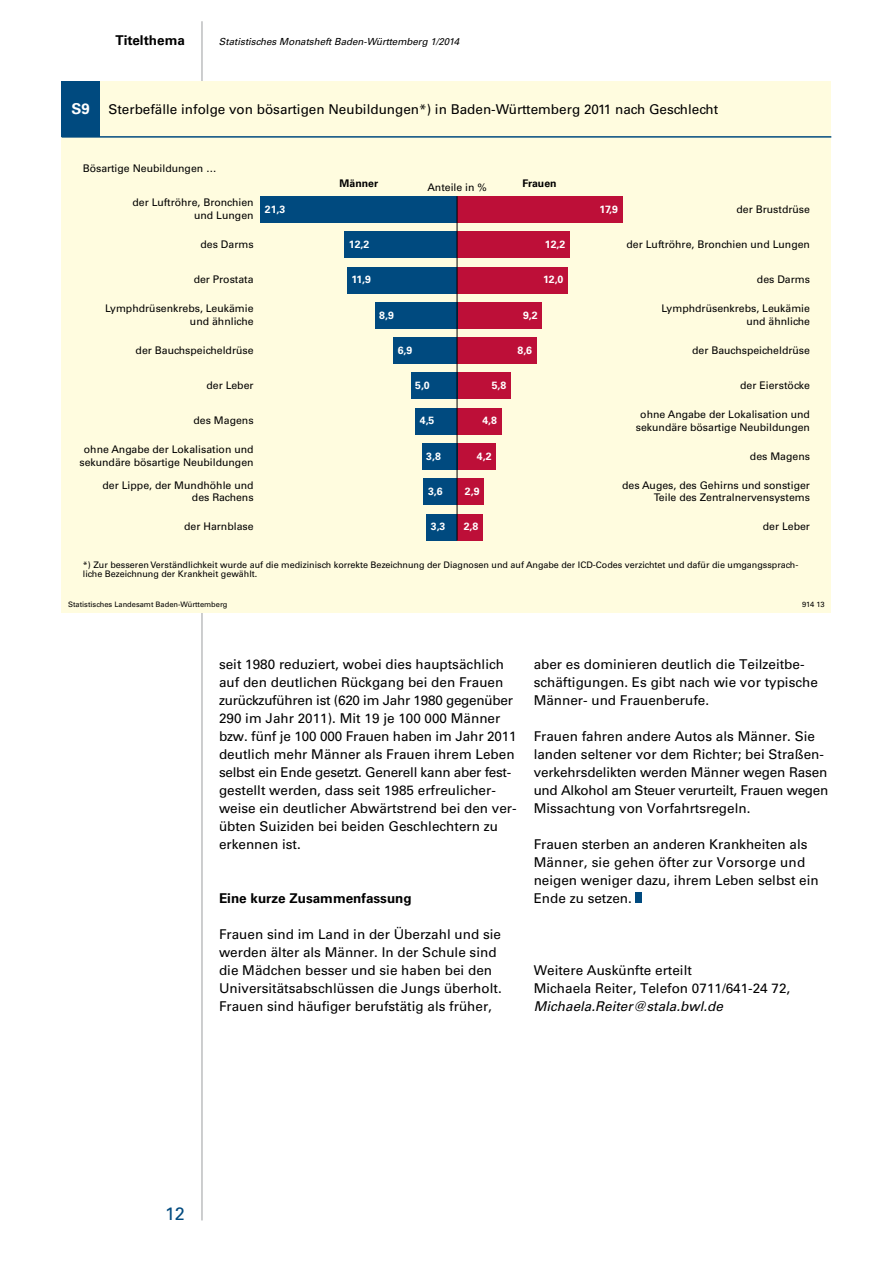
<style>
.page{position:relative;width:893px;height:1263px;background:#fff}
.page>*{position:absolute;margin:0;border:0;box-sizing:border-box;transform-origin:0 0}
.t1{font:18px "Univers";color:#004a7f}
.t2{font:13.5px/18px "Univers";color:#000}
.t3{font:700 13.5px "Univers";color:#000}
.t4{font:italic 13.5px "Univers";color:#000}
.t5{font:10.5px/12.6px "Univers";color:#000;text-align:right}
.t6{font:700 10.5px "Univers";color:#fff}
.t7{font:700 10.5px "Univers";color:#000}
.t8{font:italic 9.75px "Univers";color:#000}
.t9{font:9px/9px "Univers";color:#000}
.t10{font:7.5px "Univers";color:#000}
.s1{font-weight:700;font-size:15px;color:#fff}
</style>
<div class="page">
<hr style="left:202px;top:21px;width:1px;height:1199px;background:#9c9e9f">
<div style="left:635px;top:893px;width:7px;height:10px;background:#004a7f"></div>
<div style="left:62px;top:82px;width:769px;height:531px;background:#fffcdf"></div>
<div style="left:62px;top:82px;width:38px;height:55px;background:#004a7f"></div>
<hr style="left:62px;top:136px;width:769px;height:2px;background:#004a7f">
<div style="left:457px;top:196px;width:165px;height:27px;background:#bd0f38"></div>
<div style="left:261px;top:196px;width:196px;height:27px;background:#004a7f"></div>
<div style="left:457px;top:231px;width:113px;height:27px;background:#bd0f38"></div>
<div style="left:345px;top:231px;width:112px;height:27px;background:#004a7f"></div>
<div style="left:457px;top:267px;width:111px;height:26px;background:#bd0f38"></div>
<div style="left:347px;top:267px;width:110px;height:26px;background:#004a7f"></div>
<div style="left:457px;top:302px;width:85px;height:27px;background:#bd0f38"></div>
<div style="left:375px;top:302px;width:82px;height:27px;background:#004a7f"></div>
<div style="left:457px;top:337px;width:79px;height:27px;background:#bd0f38"></div>
<div style="left:393px;top:337px;width:64px;height:27px;background:#004a7f"></div>
<div style="left:457px;top:373px;width:54px;height:26px;background:#bd0f38"></div>
<div style="left:411px;top:373px;width:46px;height:26px;background:#004a7f"></div>
<div style="left:457px;top:408px;width:44px;height:27px;background:#bd0f38"></div>
<div style="left:416px;top:408px;width:41px;height:27px;background:#004a7f"></div>
<div style="left:457px;top:443px;width:39px;height:27px;background:#bd0f38"></div>
<div style="left:422px;top:443px;width:35px;height:27px;background:#004a7f"></div>
<div style="left:457px;top:478px;width:27px;height:27px;background:#bd0f38"></div>
<div style="left:424px;top:478px;width:33px;height:27px;background:#004a7f"></div>
<div style="left:457px;top:514px;width:26px;height:26px;background:#bd0f38"></div>
<div style="left:427px;top:514px;width:30px;height:26px;background:#004a7f"></div>
<hr style="left:457px;top:196px;width:1px;height:344px;background:#000">
<p class="t3" style="left:115px;top:32px;width:71px">Titelthema</p>
<p class="t8" style="left:219px;top:35px;width:242px">Statistisches Monatsheft Baden-Württemberg 1/2014</p>
<p class="t2" style="left:72px;top:100px;width:648px"><span class="s1">S9</span> Sterbefälle infolge von bösartigen Neubildungen*) in Baden-Württemberg 2011 nach Geschlecht</p>
<p class="t5" style="left:83px;top:162px;width:135px">Bösartige Neubildungen …</p>
<p class="t5" style="left:132px;top:196px;width:123px">der Luftröhre, Bronchien und Lungen</p>
<p class="t5" style="left:201px;top:238px;width:55px">des Darms</p>
<p class="t5" style="left:194px;top:273px;width:61px">der Prostata</p>
<p class="t5" style="left:105px;top:302px;width:150px">Lymphdrüsenkrebs, Leukämie und ähnliche</p>
<p class="t5" style="left:136px;top:344px;width:119px">der Bauchspeicheldrüse</p>
<p class="t5" style="left:206px;top:379px;width:49px">der Leber</p>
<p class="t5" style="left:194px;top:414px;width:62px">des Magens</p>
<p class="t5" style="left:79px;top:443px;width:176px;text-align:center">ohne Angabe der Lokalisation und sekundäre bösartige Neubildungen</p>
<p class="t5" style="left:102px;top:479px;width:153px">der Lippe, der Mundhöhle und des Rachens</p>
<p class="t5" style="left:184px;top:520px;width:71px">der Harnblase</p>
<p class="t6" style="left:265px;top:203px;width:22px">21,3</p>
<p class="t7" style="left:340px;top:177px;width:40px">Männer</p>
<p class="t7" style="left:523px;top:177px;width:36px">Frauen</p>
<p class="t5" style="left:427px;top:181px;width:61px">Anteile in %</p>
<p class="t6" style="left:545px;top:238px;width:22px">12,2</p>
<p class="t6" style="left:349px;top:238px;width:22px">12,2</p>
<p class="t6" style="left:352px;top:273px;width:21px">11,9</p>
<p class="t6" style="left:543px;top:273px;width:22px">12,0</p>
<p class="t6" style="left:379px;top:309px;width:16px">8,9</p>
<p class="t6" style="left:523px;top:309px;width:16px">9,2</p>
<p class="t6" style="left:398px;top:344px;width:16px">6,9</p>
<p class="t6" style="left:517px;top:344px;width:16px">8,6</p>
<p class="t6" style="left:415px;top:379px;width:16px">5,0</p>
<p class="t6" style="left:492px;top:379px;width:16px">5,8</p>
<p class="t6" style="left:420px;top:415px;width:16px">4,5</p>
<p class="t6" style="left:482px;top:415px;width:16px">4,8</p>
<p class="t6" style="left:426px;top:450px;width:16px">3,8</p>
<p class="t6" style="left:477px;top:450px;width:16px">4,2</p>
<p class="t6" style="left:428px;top:485px;width:16px">3,6</p>
<p class="t6" style="left:465px;top:485px;width:16px">2,9</p>
<p class="t6" style="left:464px;top:520px;width:16px">2,8</p>
<p class="t6" style="left:431px;top:520px;width:16px">3,3</p>
<p class="t6" style="left:599px;top:203px;width:20px">17,9</p>
<p class="t5" style="left:736px;top:203px;width:75px">der Brustdrüse</p>
<p class="t5" style="left:626px;top:238px;width:185px">der Luftröhre, Bronchien und Lungen</p>
<p class="t5" style="left:757px;top:273px;width:55px">des Darms</p>
<p class="t5" style="left:662px;top:302px;width:150px">Lymphdrüsenkrebs, Leukämie und ähnliche</p>
<p class="t5" style="left:692px;top:344px;width:119px">der Bauchspeicheldrüse</p>
<p class="t5" style="left:740px;top:379px;width:71px">der Eierstöcke</p>
<p class="t5" style="left:636px;top:408px;width:176px;text-align:center">ohne Angabe der Lokalisation und sekundäre bösartige Neubildungen</p>
<p class="t5" style="left:750px;top:450px;width:62px">des Magens</p>
<p class="t5" style="left:622px;top:479px;width:189px">des Auges, des Gehirns und sonstiger<br>Teile des Zentralnervensystems</p>
<p class="t5" style="left:763px;top:520px;width:49px">der Leber</p>
<p class="t9" style="left:83px;top:560px;width:717px">*) Zur besseren Verständlichkeit wurde auf die medizinisch korrekte Bezeichnung der Diagnosen und auf Angabe der ICD-Codes verzichtet und dafür die umgangssprach&shy;liche Bezeichnung der Krankheit gewählt.</p>
<p class="t10" style="left:68px;top:600px;width:161px">Statistisches Landesamt Baden-Württemberg</p>
<p class="t10" style="left:802px;top:600px;width:24px">914 13</p>
<p class="t2" style="left:219px;top:655px;width:299px">seit 1980 reduziert, wobei dies hauptsächlich auf den deutlichen Rückgang bei den Frauen zurückzuführen ist (620 im Jahr 1980 gegenüber 290 im Jahr 2011). Mit 19 je 100 000 Männer bzw. fünf je 100 000 Frauen haben im Jahr 2011 deutlich mehr Männer als Frauen ihrem Leben selbst ein Ende gesetzt. Generell kann aber fest&shy;gestellt werden, dass seit 1985 erfreulicher&shy;weise ein deutlicher Abwärtstrend bei den ver&shy;übten Suiziden bei beiden Geschlechtern zu erkennen ist.</p>
<p class="t3" style="left:219px;top:890px;width:194px">Eine kurze Zusammenfassung</p>
<p class="t2" style="left:219px;top:925px;width:284px">Frauen sind im Land in der Überzahl und sie werden älter als Männer. In der Schule sind die Mädchen besser und sie haben bei den Universitätsabschlüssen die Jungs überholt.<br>Frauen sind häufiger berufstätig als früher,</p>
<p class="t2" style="left:534px;top:655px;width:286px">aber es dominieren deutlich die Teilzeitbe&shy;schäftigungen. Es gibt nach wie vor typische<br>Männer- und Frauenberufe.</p>
<p class="t2" style="left:534px;top:727px;width:296px">Frauen fahren andere Autos als Männer. Sie landen seltener vor dem Richter; bei Straßen&shy;verkehrsdelikten werden Männer wegen Rasen und Alkohol am Steuer verurteilt, Frauen wegen Missachtung von Vorfahrtsregeln.</p>
<p class="t2" style="left:534px;top:835px;width:287px">Frauen sterben an anderen Krankheiten als Männer, sie gehen öfter zur Vorsorge und neigen weniger dazu, ihrem Leben selbst ein Ende zu setzen.</p>
<p class="t2" style="left:534px;top:961px;width:258px">Weitere Auskünfte erteilt<br>Michaela Reiter, Telefon 0711/641-24 72,</p>
<p class="t4" style="left:534px;top:998px;width:191px">Michaela.Reiter@stala.bwl.de</p>
<h1 class="t1" style="left:165px;top:1203px;width:21px">12</h1>
</div>
